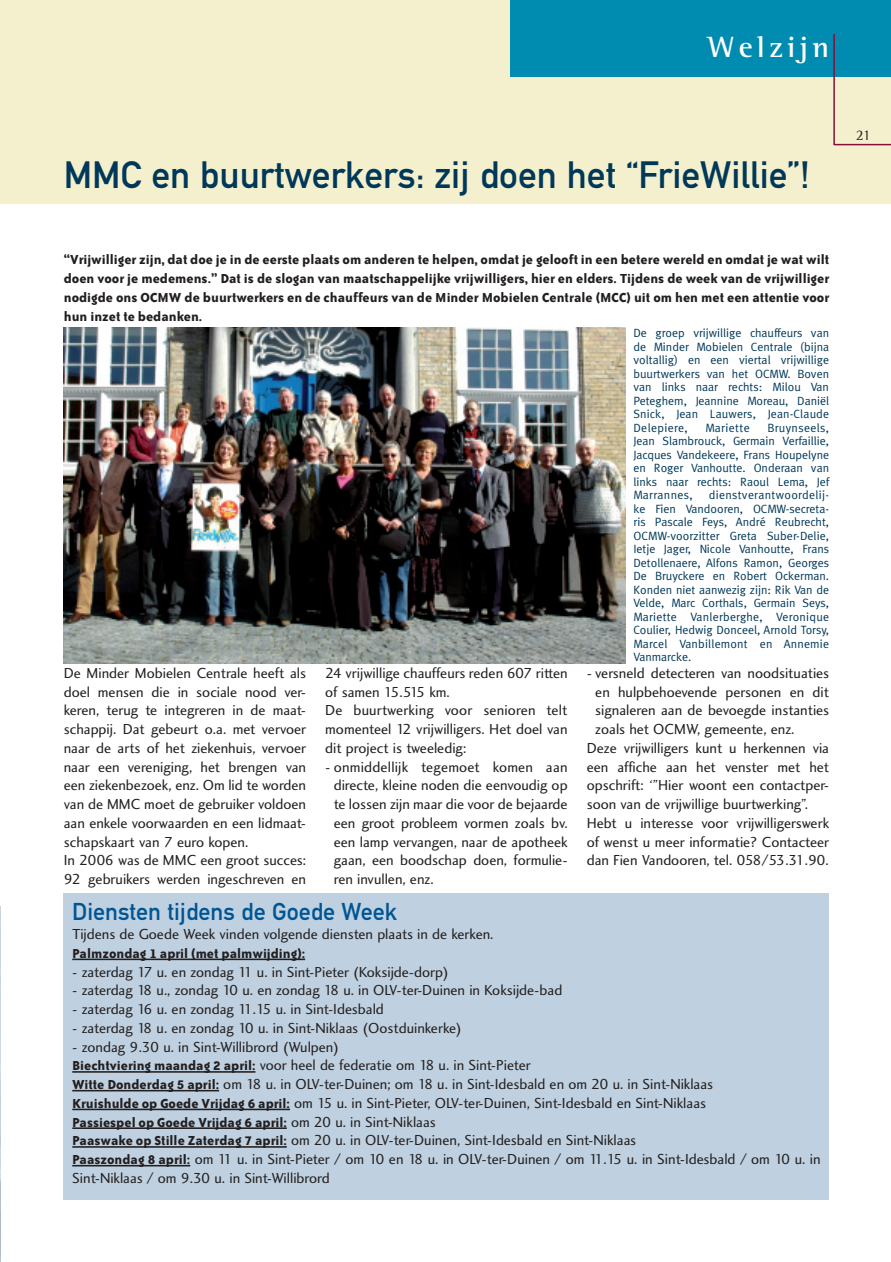
<style>
.page{position:relative;width:891px;height:1262px;background:#fff}
.page>*{position:absolute;margin:0;border:0;box-sizing:border-box;transform-origin:0 0}
.t1{font:37.5px "DIN Mittelschrift";color:#003859}
.t2{font:700 30px "Rotis Semi Serif";letter-spacing:.15em;color:#fff}
.t3{font:24px "DIN Mittelschrift";color:#005594}
.t4{font:15px/18.8px "Charlotte Sans Book Plain";color:#231f20}
.t5{font:700 15px/18.8px "Bailey Sans ITC";color:#231f20;text-align:justify}
.t6{font:15px "Rotis Semi Serif";color:#231f20}
.t7{font:12px/13.5px "Meta";color:#003859;text-align:justify}
.t8{font:12px "Meta";letter-spacing:.03em;color:#003859}
.s1{font-family:"Bailey Sans ITC";font-weight:700}
.s2{font-family:"Charlotte Sans Book Plain";font-weight:400}
</style>
<div class="page">
<div style="left:0;top:0;width:891px;height:204px;background:#f4f0cd"></div>
<div style="left:510px;top:0;width:381px;height:77px;background:#008bb1"></div>
<hr style="left:833px;top:34px;width:2px;height:111px;background:#8d0d3a">
<hr style="left:834px;top:144px;width:57px;height:1px;background:#8d0d3a">
<img style="left:0;top:906px;width:1px;height:355px">
<img style="left:64px;top:327px;width:561px;height:336px">
<div style="left:64px;top:893px;width:765px;height:306px;background:#bfd1e0"></div>
<hr style="left:72px;top:958px;width:233px;height:2px;background:#231f20">
<hr style="left:72px;top:1071px;width:183px;height:1px;background:#231f20">
<hr style="left:72px;top:1089px;width:147px;height:2px;background:#231f20">
<hr style="left:72px;top:1108px;width:218px;height:2px;background:#231f20">
<hr style="left:72px;top:1127px;width:215px;height:2px;background:#231f20">
<hr style="left:72px;top:1146px;width:215px;height:1px;background:#231f20">
<hr style="left:72px;top:1164px;width:118px;height:2px;background:#231f20">
<h2 class="t2" style="left:708px;top:36px;width:122px">Welzijn</h2>
<h1 class="t1" style="left:64px;top:162px;width:747px">MMC en buurtwerkers: zij doen het “FrieWillie”!</h1>
<p class="t5" style="left:64px;top:251px;width:767px">“Vrijwilliger zijn, dat doe je in de eerste plaats om anderen te helpen, omdat je gelooft in een betere wereld en omdat je wat wilt doen voor je medemens.” Dat is de slogan van maatschappelijke vrijwilligers, hier en elders. Tijdens de week van de vrijwilliger nodigde ons OCMW de buurtwerkers en de chauffeurs van de Minder Mobielen Centrale (MCC) uit om hen met een attentie voor hun inzet te bedanken.</p>
<p class="t4" style="left:64px;top:665px;width:244px">De Minder Mobielen Centrale heeft als doel mensen die in sociale nood ver&shy;keren, terug te integreren in de maat&shy;schappij. Dat gebeurt o.a. met vervoer naar de arts of het ziekenhuis, vervoer naar een vereniging, het brengen van een ziekenbezoek, enz. Om lid te worden van de MMC moet de gebruiker voldoen aan enkele voorwaarden en een lidmaat&shy;schapskaart van 7 euro kopen.<br>In 2006 was de MMC een groot succes:<br>92 gebruikers werden ingeschreven en</p>
<p class="t4" style="left:325px;top:665px;width:244px">24 vrijwillige chauffeurs reden 607 ritten of samen 15.515 km.<br>De buurtwerking voor senioren telt momenteel 12 vrijwilligers. Het doel van dit project is tweeledig:</p>
<p class="t4" style="left:334px;top:758px;width:235px;text-align:justify;text-indent:-9px">- onmiddellijk tegemoet komen aan directe, kleine noden die eenvoudig op te lossen zijn maar die voor de bejaarde een groot probleem vormen zoals bv. een lamp vervangen, naar de apotheek gaan, een boodschap doen, formulie&shy;ren invullen, enz.</p>
<p class="t7" style="left:634px;top:327px;width:197px">De groep vrijwillige chauffeurs van de Minder Mobielen Centrale (bijna voltallig) en een viertal vrijwillige buurtwerkers van het OCMW. Boven van links naar rechts: Milou Van Peteghem, Jeannine Moreau, Daniël Snick, Jean Lauwers, Jean-Claude Delepiere,</p>
<p class="t7" style="left:634px;top:422px;width:197px;text-indent:134px">Bruynseels, Jean Slambrouck, Germain Verfaillie, Jacques Vandekeere, Frans Houpelyne en Roger Vanhoutte. Onderaan van links naar rechts: Raoul Lema, Jef Marrannes,</p>
<p class="t8" style="left:706px;top:423px;width:46px">Mariette</p>
<p class="t7" style="left:634px;top:489px;width:197px;text-indent:75px">dienstverantwoordelij&shy;ke Fien Vandooren, OCMW-secreta&shy;ris Pascale Feys, André Reubrecht, OCMW-voorzitter Greta Suber-Delie, Ietje Jager, Nicole Vanhoutte, Frans Detollenaere, Alfons Ramon, Georges De Bruyckere en Robert Ockerman.<br>Konden niet aanwezig zijn: Rik Van de Velde, Marc Corthals, Germain Seys, Mariette Vanlerberghe, Veronique Coulier, Hedwig Donceel, Arnold Torsy, Marcel Vanbillemont en Annemie Vanmarcke.</p>
<p class="t4" style="left:587px;top:665px;width:244px">- versneld detecteren van noodsituaties</p>
<p class="t4" style="left:595px;top:683px;width:235px">en hulpbehoevende personen en dit</p>
<p class="t4" style="left:595px;top:702px;width:235px">signaleren aan de bevoegde instanties</p>
<p class="t4" style="left:595px;top:721px;width:201px">zoals het OCMW, gemeente, enz.</p>
<p class="t4" style="left:587px;top:740px;width:244px">Deze vrijwilligers kunt u herkennen via</p>
<p class="t4" style="left:587px;top:758px;width:244px">een affiche aan het venster met het</p>
<p class="t4" style="left:587px;top:777px;width:244px">opschrift: ‘”Hier woont een contactper-</p>
<p class="t4" style="left:587px;top:796px;width:223px">soon van de vrijwillige buurtwerking”.</p>
<p class="t4" style="left:587px;top:815px;width:244px">Hebt u interesse voor vrijwilligerswerk</p>
<p class="t4" style="left:587px;top:833px;width:244px">of wenst u meer informatie? Contacteer</p>
<p class="t4" style="left:587px;top:852px;width:244px">dan Fien Vandooren, tel. 058/53.31.90.</p>
<h3 class="t3" style="left:72px;top:903px;width:327px">Diensten tijdens de Goede Week</h3>
<p class="t4" style="left:72px;top:926px;width:423px">Tijdens de Goede Week vinden volgende diensten plaats in de kerken.</p>
<p class="t5" style="left:72px;top:945px;width:234px">Palmzondag 1 april (met palmwijding):</p>
<p class="t4" style="left:72px;top:963px;width:378px">- zaterdag 17 u. en zondag 11 u. in Sint-Pieter (Koksijde-dorp)</p>
<p class="t4" style="left:72px;top:982px;width:492px">- zaterdag 18 u., zondag 10 u. en zondag 18 u. in OLV-ter-Duinen in Koksijde-bad</p>
<p class="t4" style="left:72px;top:1001px;width:313px">- zaterdag 16 u. en zondag 11.15 u. in Sint-Idesbald</p>
<p class="t4" style="left:72px;top:1020px;width:391px">- zaterdag 18 u. en zondag 10 u. in Sint-Niklaas (Oostduinkerke)</p>
<p class="t4" style="left:72px;top:1038px;width:642px">- zondag 9.30 u. in Sint-Willibrord (Wulpen)<br><span class="s1">Biechtviering maandag 2 april:</span> voor heel de federatie om 18 u. in Sint-Pieter<br><span class="s1">Witte Donderdag 5 april:</span> om 18 u. in OLV-ter-Duinen; om 18 u. in Sint-Idesbald en om 20 u. in Sint-Niklaas <span class="s1">Kruishulde op Goede Vrijdag 6 april:</span> om 15 u. in Sint-Pieter, OLV-ter-Duinen, Sint-Idesbald en Sint-Niklaas</p>
<p class="t5" style="left:72px;top:1113px;width:365px">Passiespel op Goede Vrijdag 6 april: <span class="s2">om 20 u. in Sint-Niklaas</span></p>
<p class="t4" style="left:72px;top:1132px;width:750px"><span class="s1">Paaswake op Stille Zaterdag 7 april:</span> om 20 u. in OLV-ter-Duinen, Sint-Idesbald en Sint-Niklaas<br><span class="s1">Paaszondag 8 april:</span> om 11 u. in Sint-Pieter / om 10 en 18 u. in OLV-ter-Duinen / om 11.15 u. in Sint-Idesbald / om 10 u. in<br>Sint-Niklaas / om 9.30 u. in Sint-Willibrord</p>
<p class="t6" style="left:856px;top:130px;width:16px">21</p>
</div>
